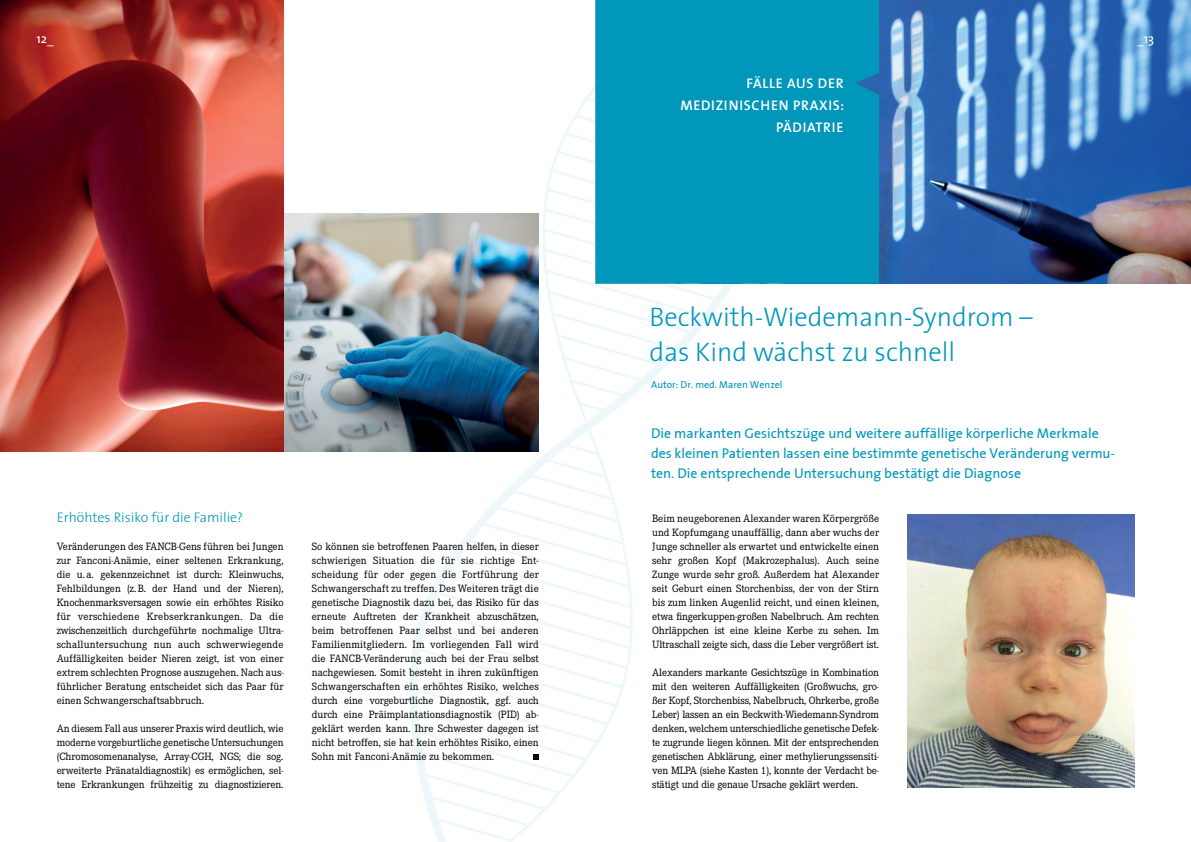
<style>
.page{position:relative;width:1191px;height:842px;background:#fff}
.page>*{position:absolute;margin:0;border:0;box-sizing:border-box;transform-origin:0 0}
.t1{font:300 27px/35px "The Sans";color:#0097ba}
.t2{font:14px/20px "The Sans Plain";color:#0097ba}
.t3{font:600 14px/22px "The Sans";letter-spacing:.05em;color:#fff;text-align:right}
.t4{font:300 14px "The Sans";color:#0097ba}
.t5{font:13px "The Sans Plain";color:#fff}
.t6{font:11px/14px "Corporate E";letter-spacing:-.01em;color:#000;text-align:justify}
.t7{font:10px "The Sans Plain";color:#0097ba}
</style>
<div class="page">
<img style="left:283px;top:214px;width:234px;height:238px">
<img style="left:0;top:0;width:283px;height:452px">
<img style="left:879px;top:0;width:312px;height:284px">
<img style="left:517px;top:213px;width:22px;height:204px">
<svg style="left:380px;top:417px;width:214px;height:35px"></svg>
<svg style="left:543px;top:86px;width:190px;height:329px"></svg>
<img style="left:907px;top:514px;width:227px;height:274px">
<svg style="left:408px;top:440px;width:225px;height:402px"></svg>
<div style="left:595px;top:0;width:284px;height:284px;background:#0097ba"></div>
<p class="t5" style="left:37px;top:28px;width:19px">12_</p>
<p class="t4" style="left:57px;top:505px;width:188px">Erhöhtes Risiko für die Familie?</p>
<p class="t6" style="left:57px;top:539px;width:228px">Veränderungen des FANCB-Gens führen bei Jungen zur Fanconi-Anämie, einer seltenen Erkrankung, die u. a. gekennzeichnet ist durch: Kleinwuchs, Fehlbildungen (z.B. der Hand und der Nieren), Knochenmarksversagen sowie ein erhöhtes Risiko für verschiedene Krebserkrankungen. Da die zwischenzeitlich durchgeführte nochmalige Ultra&shy;schalluntersuchung nun auch schwerwiegende Auffälligkeiten beider Nieren zeigt, ist von einer extrem schlechten Prognose auszugehen. Nach aus&shy;führlicher Beratung entscheidet sich das Paar für einen Schwangerschaftsabbruch.</p>
<p class="t6" style="left:57px;top:721px;width:228px">An diesem Fall aus unserer Praxis wird deutlich, wie moderne vorgeburtliche genetische Untersuchungen (Chromosomenanalyse, Array-CGH, NGS; die sog. erweiterte Pränataldiagnostik) es ermöglichen, sel&shy;tene Erkrankungen frühzeitig zu diagnostizieren.</p>
<p class="t6" style="left:312px;top:539px;width:228px">So können sie betroffenen Paaren helfen, in dieser schwierigen Situation die für sie richtige Ent&shy;scheidung für oder gegen die Fortführung der Schwangerschaft zu treffen. Des Weiteren trägt die genetische Diagnostik dazu bei, das Risiko für das erneute Auftreten der Krankheit abzuschätzen, beim betroffenen Paar selbst und bei anderen Familienmitgliedern. Im vorliegenden Fall wird die FANCB-Veränderung auch bei der Frau selbst nachgewiesen. Somit besteht in ihren zukünftigen Schwangerschaften ein erhöhtes Risiko, welches durch eine vorgeburtliche Diagnostik, ggf. auch durch eine Präimplantationsdiagnostik (PID) ab&shy;geklärt werden kann. Ihre Schwester dagegen ist nicht betroffen, sie hat kein erhöhtes Risiko, einen Sohn mit Fanconi-Anämie zu bekommen.</p>
<p class="t3" style="left:680px;top:72px;width:165px">FÄLLE AUS DER<br>MEDIZINISCHEN PRAXIS:<br>PÄDIATRIE</p>
<p class="t5" style="left:1137px;top:28px;width:18px">_13</p>
<h1 class="t1" style="left:649px;top:298px;width:384px">Beckwith-Wiedemann-Syndrom – das Kind wächst zu schnell</h1>
<p class="t7" style="left:651px;top:377px;width:133px">Autor: Dr. med. Maren Wenzel</p>
<p class="t2" style="left:651px;top:423px;width:466px">Die markanten Gesichtszüge und weitere auffällige körperliche Merkmale des kleinen Patienten lassen eine bestimmte genetische Veränderung vermu&shy;ten. Die entsprechende Untersuchung bestätigt die Diagnose</p>
<p class="t6" style="left:652px;top:511px;width:228px">Beim neugeborenen Alexander waren Körpergröße und Kopfumgang unauffällig, dann aber wuchs der Junge schneller als erwartet und entwickelte einen sehr großen Kopf (Makrozephalus). Auch seine Zunge wurde sehr groß. Außerdem hat Alexander seit Geburt einen Storchenbiss, der von der Stirn bis zum linken Augenlid reicht, und einen kleinen, etwa fingerkuppen-großen Nabelbruch. Am rechten Ohrläppchen ist eine kleine Kerbe zu sehen. Im Ultraschall zeigte sich, dass die Leber vergrößert ist.</p>
<p class="t6" style="left:652px;top:665px;width:228px">Alexanders markante Gesichtszüge in Kombination mit den weiteren Auffälligkeiten (Großwuchs, gro&shy;ßer Kopf, Storchenbiss, Nabelbruch, Ohrkerbe, große Leber) lassen an ein Beckwith-Wiedemann-Syndrom denken, welchem unterschiedliche genetische Defek&shy;te zugrunde liegen können. Mit der entsprechenden genetischen Abklärung, einer methylierungssensiti&shy;ven MLPA (siehe Kasten 1), konnte der Verdacht be&shy;stätigt und die genaue Ursache geklärt werden.</p>
</div>
